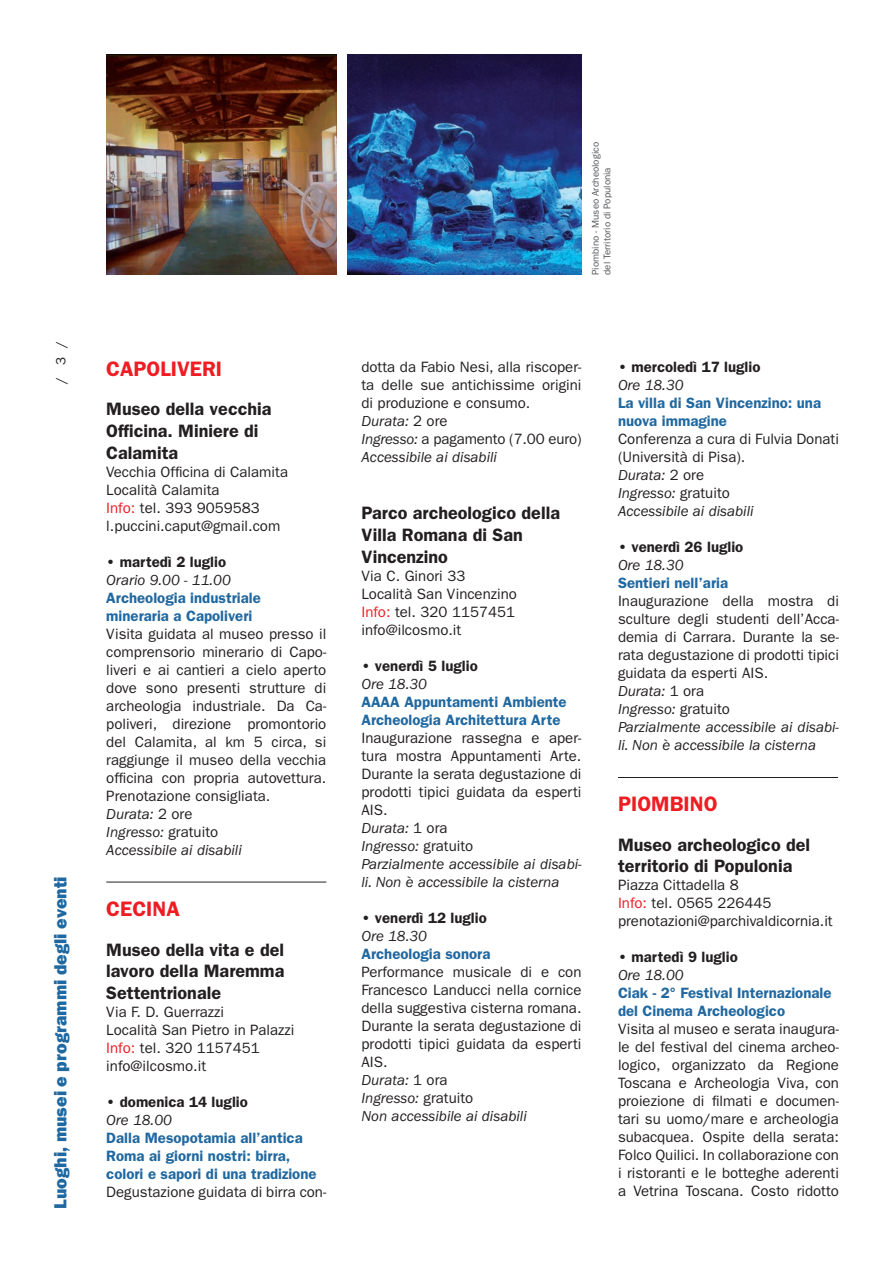
<style>
.page{position:relative;width:893px;height:1263px;background:#fff}
.page>*{position:absolute;margin:0;border:0;box-sizing:border-box;transform-origin:0 0}
.t1{font:600 21px "ITC Franklin Gothic Std";color:#ee1d23}
.t2{font:600 18px/21.6px "ITC Franklin Gothic Std";color:#231f20}
.t3{font:800 18px "Franklin Gothic";color:#2068a0}
.t4{font:15px/18px "ITC Franklin Gothic Std";color:#231f20}
.t5{font:600 15px/18px "ITC Franklin Gothic Std";color:#2068a0}
.t6{font:600 15px "ITC Franklin Gothic Std";color:#231f20}
.t7{font:italic 15px "ITC Franklin Gothic Std";color:#231f20}
.t8{font:13.5px "ITC Franklin Gothic Std";color:#231f20}
.t9{font:9.75px/11.7px "ITC Franklin Gothic Std";color:#55585b}
.s1{color:#ee1d23}
.s2{font-style:italic}
</style>
<div class="page">
<img style="left:106px;top:54px;width:231px;height:221px">
<img style="left:348px;top:54px;width:233px;height:221px">
<hr style="left:106px;top:882px;width:220px;height:1px;background:#231f20">
<hr style="left:618px;top:777px;width:220px;height:1px;background:#231f20">
<p class="t8" style="left:53px;top:384px;width:44px;rotate:-90deg">/ 3 /</p>
<p class="t3" style="left:49px;top:1209px;width:334px;rotate:-90deg">Luoghi, musei e programmi degli eventi</p>
<h1 class="t1" style="left:106px;top:356px;width:117px">CAPOLIVERI</h1>
<p class="t2" style="left:106px;top:398px;width:167px">Museo della vecchia<br>Officina. Miniere di<br>Calamita</p>
<p class="t4" style="left:106px;top:463px;width:183px">Vecchia Officina di Calamita<br>Località Calamita<br><span class="s1">Info:</span> tel. 393 9059583 l.puccini.caput@gmail.com</p>
<p class="t6" style="left:106px;top:553px;width:121px">• martedì 2 luglio</p>
<p class="t7" style="left:106px;top:571px;width:126px">Orario 9.00 - 11.00</p>
<p class="t5" style="left:106px;top:588px;width:156px">Archeologia industriale mineraria a Capoliveri</p>
<p class="t4" style="left:106px;top:625px;width:222px">Visita guidata al museo presso il comprensorio minerario di Capo&shy;liveri e ai cantieri a cielo aperto dove sono presenti strutture di archeologia industriale. Da Ca&shy;poliveri, direzione promontorio del Calamita, al km 5 circa, si raggiunge il museo della vecchia officina con propria autovettura.<br>Prenotazione consigliata.<br><span class="s2">Durata:</span> 2 ore<br><span class="s2">Ingresso:</span> gratuito<br><span class="s2">Accessibile ai disabili</span></p>
<h1 class="t1" style="left:106px;top:896px;width:75px">CECINA</h1>
<p class="t2" style="left:106px;top:938px;width:180px;text-align:justify">Museo della vita e del lavoro della Maremma Settentrionale</p>
<p class="t4" style="left:106px;top:1003px;width:190px">Via F. D. Guerrazzi<br>Località San Pietro in Palazzi<br><span class="s1">Info:</span> tel. 320 1157451 info@ilcosmo.it</p>
<p class="t6" style="left:106px;top:1093px;width:143px">• domenica 14 luglio</p>
<p class="t7" style="left:106px;top:1111px;width:67px">Ore 18.00</p>
<p class="t5" style="left:106px;top:1128px;width:212px">Dalla Mesopotamia all’antica<br>Roma ai giorni nostri: birra, colori e sapori di una tradizione</p>
<p class="t4" style="left:106px;top:1183px;width:222px">Degustazione guidata di birra con-</p>
<p class="t9" style="left:590px;top:275px;width:134px;rotate:-90deg">Piombino - Museo Archeologico del Territorio di Populonia</p>
<p class="t4" style="left:361px;top:358px;width:222px">dotta da Fabio Nesi, alla riscoper&shy;ta delle sue antichissime origini di produzione e consumo.<br><span class="s2">Durata:</span> 2 ore<br><span class="s2">Ingresso:</span> a pagamento (7.00 euro)<br><span class="s2">Accessibile ai disabili</span></p>
<p class="t2" style="left:361px;top:502px;width:200px">Parco archeologico della<br>Villa Romana di San<br>Vincenzino</p>
<p class="t4" style="left:361px;top:567px;width:157px">Via C. Ginori 33<br>Località San Vincenzino<br><span class="s1">Info:</span> tel. 320 1157451 info@ilcosmo.it</p>
<p class="t6" style="left:361px;top:656px;width:118px">• venerdì 5 luglio</p>
<p class="t7" style="left:361px;top:675px;width:67px">Ore 18.30</p>
<p class="t5" style="left:361px;top:692px;width:207px">AAAA Appuntamenti Ambiente<br>Archeologia Architettura Arte</p>
<p class="t4" style="left:361px;top:729px;width:222px">Inaugurazione rassegna e aper&shy;tura mostra Appuntamenti Arte.<br>Durante la serata degustazione di prodotti tipici guidata da esperti<br>AIS.<br><span class="s2">Durata:</span> 1 ora<br><span class="s2">Ingresso:</span> gratuito<br><span class="s2">Parzialmente accessibile ai disabi&shy;li. Non è accessibile la cisterna</span></p>
<p class="t6" style="left:361px;top:908px;width:127px">• venerdì 12 luglio</p>
<p class="t7" style="left:361px;top:927px;width:67px">Ore 18.30</p>
<p class="t5" style="left:361px;top:944px;width:131px">Archeologia sonora</p>
<p class="t4" style="left:361px;top:963px;width:222px">Performance musicale di e con<br>Francesco Landucci nella cornice della suggestiva cisterna romana.<br>Durante la serata degustazione di prodotti tipici guidata da esperti<br>AIS.<br><span class="s2">Durata:</span> 1 ora<br><span class="s2">Ingresso:</span> gratuito<br><span class="s2">Non accessibile ai disabili</span></p>
<p class="t6" style="left:618px;top:358px;width:144px">• mercoledì 17 luglio</p>
<p class="t7" style="left:618px;top:376px;width:67px">Ore 18.30</p>
<p class="t5" style="left:618px;top:394px;width:205px">La villa di San Vincenzino: una nuova immagine</p>
<p class="t4" style="left:618px;top:430px;width:222px">Conferenza a cura di Fulvia Donati (Università di Pisa).<br><span class="s2">Durata:</span> 2 ore<br><span class="s2">Ingresso:</span> gratuito<br><span class="s2">Accessibile ai disabili</span></p>
<p class="t6" style="left:618px;top:538px;width:127px">• venerdì 26 luglio</p>
<p class="t7" style="left:618px;top:556px;width:67px">Ore 18.30</p>
<p class="t5" style="left:618px;top:574px;width:112px">Sentieri nell’aria</p>
<p class="t4" style="left:618px;top:592px;width:223px">Inaugurazione della mostra di sculture degli studenti dell’Acca&shy;demia di Carrara. Durante la se&shy;rata degustazione di prodotti tipici guidata da esperti AIS.<br><span class="s2">Durata:</span> 1 ora<br><span class="s2">Ingresso:</span> gratuito<br><span class="s2">Parzialmente accessibile ai disabi&shy;li. Non è accessibile la cisterna</span></p>
<h1 class="t1" style="left:618px;top:791px;width:101px">PIOMBINO</h1>
<p class="t2" style="left:618px;top:834px;width:194px">Museo archeologico del territorio di Populonia</p>
<p class="t4" style="left:618px;top:876px;width:216px">Piazza Cittadella 8<br><span class="s1">Info:</span> tel. 0565 226445 prenotazioni@parchivaldicornia.it</p>
<p class="t6" style="left:618px;top:948px;width:121px">• martedì 9 luglio</p>
<p class="t7" style="left:618px;top:967px;width:67px">Ore 18.00</p>
<p class="t5" style="left:618px;top:984px;width:215px">Ciak - 2° Festival Internazionale del Cinema Archeologico</p>
<p class="t4" style="left:618px;top:1020px;width:222px;text-align:justify">Visita al museo e serata inaugura&shy;le del festival del cinema archeo&shy;logico, organizzato da Regione Toscana e Archeologia Viva, con proiezione di filmati e documen&shy;tari su uomo/mare e archeologia subacquea. Ospite della serata:<br>Folco Quilici. In collaborazione con i ristoranti e le botteghe aderenti a Vetrina Toscana. Costo ridotto</p>
</div>
